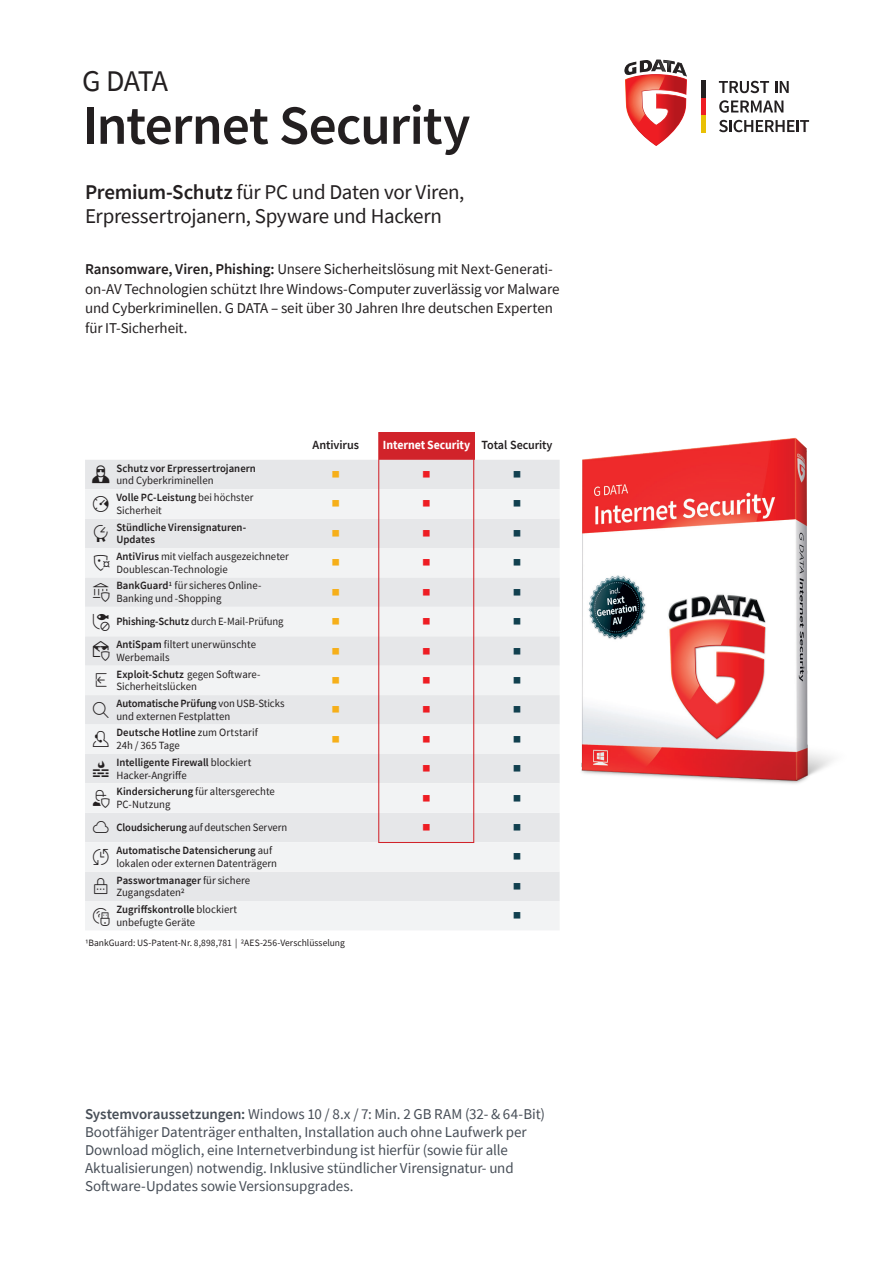
<style>
.page{position:relative;width:893px;height:1263px;background:#fff}
.page>*{position:absolute;margin:0;border:0;box-sizing:border-box;transform-origin:0 0}
.t1{font:600 55.5px "Source Sans Pro";letter-spacing:-.02em;color:#231f20}
.t2{font:30px "Source Sans Pro";color:#231f20}
.t3{font:300 22.2px "Gcon";color:#231f20}
.t4{font:21px/24px "Source Sans Pro";letter-spacing:-.015em;color:#231f20}
.t5{font:300 20.1px "Gcon";color:#231f20}
.t6{font:15px/18px "Source Sans Pro";letter-spacing:-.01em;color:#474e57}
.t7{font:15px/19.5px "Source Sans Pro";letter-spacing:-.005em;color:#231f20}
.t8{font:700 12.45px "Source Sans Pro";letter-spacing:-.01em;color:#fff;scale:.95 1}
.t9{font:600 12.45px "Source Sans Pro";letter-spacing:-.005em;color:#231f20}
.t10{font:11.1px/12.8px "Source Sans Pro";color:#231f20}
.t11{font:11.1px/12.8px "Source Sans Pro";color:#231f20;scale:.96 1}
.t12{font:600 11.1px/12.8px "Source Sans Pro";color:#231f20}
.t13{font:9.75px "Source Sans Pro";color:#231f20}
.t14{font:700 8.25px "Source Sans Pro";color:#11404f}
.t15{font:700 8.25px "Source Sans Pro";color:#ee1d23}
.t16{font:700 8.25px "Source Sans Pro";color:#f6af19}
.s1{font-weight:600}
.s2{font-weight:600;color:#231f20}
.s3{font-family:"Gcon";font-weight:300;font-size:20.1px}
</style>
<div class="page">
<div style="left:379px;top:432px;width:96px;height:28px;background:#d1232a"></div>
<div style="left:85px;top:460px;width:475px;height:29px;background:#e6e7e9"></div>
<svg style="left:85px;top:489px;width:475px;height:441px;fill:#f2f3f4"></svg>
<div style="left:378px;top:432px;width:96px;height:411px;border:1px solid #d1232a"></div>
<img style="left:581px;top:437px;width:252px;height:347px">
<svg style="left:624px;top:60px;width:63px;height:86px"></svg>
<hr style="left:701px;top:81px;width:4px;height:17px;background:#231f20">
<hr style="left:701px;top:98px;width:4px;height:17px;background:#ee1d23">
<hr style="left:701px;top:115px;width:4px;height:17px;background:#e9c005">
<svg style="left:719px;top:81px;width:50px;height:12px"></svg>
<svg style="left:775px;top:81px;width:14px;height:12px"></svg>
<svg style="left:719px;top:100px;width:64px;height:13px"></svg>
<svg style="left:719px;top:120px;width:90px;height:12px"></svg>
<h2 class="t2" style="left:82px;top:62px;width:87px">G DATA</h2>
<h1 class="t1" style="left:82px;top:89px;width:390px">Internet Security</h1>
<h3 class="t4" style="left:85px;top:180px;width:381px"><span class="s1">Premium-Schutz</span> für PC und Daten vor Viren,<br>Erpressertrojanern, Spyware und Hackern</h3>
<p class="t7" style="left:85px;top:259px;width:476px"><span class="s1">Ransomware, Viren, Phishing:</span> Unsere Sicherheitslösung mit Next-Generati&shy;on-AV Technologien schützt Ihre Windows-Computer zuverlässig vor Malware und Cyberkriminellen. G DATA – seit über 30 Jahren Ihre deutschen Experten für IT-Sicherheit.</p>
<h3 class="t3" style="left:90px;top:463px;width:23px">Ç</h3>
<p class="t12" style="left:116px;top:461px;width:141px">Schutz vor Erpressertrojanern</p>
<p class="t10" style="left:116px;top:474px;width:99px">und Cyberkriminellen</p>
<p class="t9" style="left:312px;top:436px;width:48px">Antivirus</p>
<p class="t8" style="left:383px;top:436px;width:180px">Internet Security <span class="s2">Total Security</span></p>
<p class="t16" style="left:332px;top:469px;width:9px">■</p>
<p class="t15" style="left:423px;top:469px;width:9px">■</p>
<p class="t14" style="left:513px;top:469px;width:9px">■</p>
<h3 class="t5" style="left:91px;top:494px;width:21px">°</h3>
<p class="t11" style="left:116px;top:491px;width:144px"><span class="s1">Volle PC-Leistung</span> bei höchster<br>Sicherheit</p>
<p class="t16" style="left:332px;top:498px;width:9px">■</p>
<p class="t15" style="left:423px;top:498px;width:9px">■</p>
<p class="t14" style="left:513px;top:498px;width:9px">■</p>
<h3 class="t5" style="left:91px;top:523px;width:21px">’</h3>
<p class="t12" style="left:116px;top:520px;width:131px">Stündliche Virensignaturen-<br>Updates</p>
<p class="t16" style="left:332px;top:527px;width:9px">■</p>
<p class="t15" style="left:423px;top:527px;width:9px">■</p>
<p class="t14" style="left:513px;top:527px;width:9px">■</p>
<h3 class="t5" style="left:91px;top:553px;width:21px">A</h3>
<p class="t10" style="left:116px;top:550px;width:174px"><span class="s1">AntiVirus</span> mit vielfach ausgezeichneter<br>Doublescan-Technologie</p>
<p class="t16" style="left:332px;top:557px;width:9px">■</p>
<p class="t15" style="left:423px;top:557px;width:9px">■</p>
<p class="t14" style="left:513px;top:557px;width:9px">■</p>
<h3 class="t5" style="left:91px;top:582px;width:21px">B</h3>
<p class="t10" style="left:116px;top:579px;width:146px"><span class="s1">BankGuard</span><sup>1</sup> für sicheres Online-<br>Banking und -Shopping</p>
<p class="t16" style="left:332px;top:586px;width:9px">■</p>
<p class="t15" style="left:423px;top:586px;width:9px">■</p>
<p class="t14" style="left:513px;top:586px;width:9px">■</p>
<p class="t11" style="left:91px;top:615px;width:202px"><span class="s3">ä</span> <span class="s1">Phishing-Schutz</span> durch E-Mail-Prüfung</p>
<p class="t16" style="left:332px;top:616px;width:9px">■</p>
<p class="t15" style="left:423px;top:616px;width:9px">■</p>
<p class="t14" style="left:513px;top:616px;width:9px">■</p>
<h3 class="t5" style="left:91px;top:641px;width:21px">Ä</h3>
<p class="t10" style="left:116px;top:638px;width:141px"><span class="s1">AntiSpam</span> filtert unerwünschte<br>Werbemails</p>
<p class="t16" style="left:332px;top:645px;width:9px">■</p>
<p class="t15" style="left:423px;top:645px;width:9px">■</p>
<p class="t14" style="left:513px;top:645px;width:9px">■</p>
<h3 class="t5" style="left:91px;top:670px;width:21px">E</h3>
<p class="t10" style="left:116px;top:667px;width:146px"><span class="s1">Exploit-Schutz</span> gegen Software-<br>Sicherheitslücken</p>
<p class="t16" style="left:332px;top:675px;width:9px">■</p>
<p class="t15" style="left:423px;top:675px;width:9px">■</p>
<p class="t14" style="left:513px;top:675px;width:9px">■</p>
<h3 class="t5" style="left:91px;top:699px;width:21px">a</h3>
<p class="t11" style="left:116px;top:697px;width:177px"><span class="s1">Automatische Prüfung</span> von USB-Sticks und externen Festplatten</p>
<p class="t16" style="left:332px;top:704px;width:9px">■</p>
<p class="t15" style="left:423px;top:704px;width:9px">■</p>
<p class="t14" style="left:513px;top:704px;width:9px">■</p>
<h3 class="t5" style="left:91px;top:729px;width:21px">ª</h3>
<p class="t10" style="left:116px;top:726px;width:143px"><span class="s1">Deutsche Hotline</span> zum Ortstarif<br>24h / 365 Tage</p>
<p class="t16" style="left:332px;top:733px;width:9px">■</p>
<p class="t15" style="left:423px;top:733px;width:9px">■</p>
<p class="t14" style="left:513px;top:733px;width:9px">■</p>
<h3 class="t5" style="left:91px;top:758px;width:21px">F</h3>
<p class="t10" style="left:116px;top:756px;width:136px"><span class="s1">Intelligente Firewall</span> blockiert<br>Hacker-Angriffe</p>
<p class="t15" style="left:423px;top:763px;width:9px">■</p>
<p class="t14" style="left:513px;top:763px;width:9px">■</p>
<h3 class="t5" style="left:91px;top:788px;width:21px">î</h3>
<p class="t10" style="left:116px;top:785px;width:160px"><span class="s1">Kindersicherung</span> für altersgerechte<br>PC-Nutzung</p>
<p class="t15" style="left:423px;top:792px;width:9px">■</p>
<p class="t14" style="left:513px;top:792px;width:9px">■</p>
<p class="t11" style="left:91px;top:821px;width:206px"><span class="s3">©</span> <span class="s1">Cloudsicherung</span> auf deutschen Servern</p>
<p class="t15" style="left:423px;top:822px;width:9px">■</p>
<p class="t14" style="left:513px;top:822px;width:9px">■</p>
<h3 class="t5" style="left:91px;top:847px;width:21px">~</h3>
<p class="t10" style="left:116px;top:844px;width:162px"><span class="s1">Automatische Datensicherung</span> auf lokalen oder externen Datenträgern</p>
<p class="t14" style="left:513px;top:851px;width:9px">■</p>
<h3 class="t5" style="left:91px;top:876px;width:21px">ၨ</h3>
<p class="t10" style="left:116px;top:873px;width:135px"><span class="s1">Passwortmanager</span> für sichere<br>Zugangsdaten2</p>
<p class="t14" style="left:513px;top:880px;width:9px">■</p>
<h3 class="t5" style="left:91px;top:905px;width:21px">D</h3>
<p class="t10" style="left:116px;top:903px;width:122px"><span class="s1">Zugriffskontrolle</span> blockiert unbefugte Geräte</p>
<p class="t14" style="left:513px;top:910px;width:9px">■</p>
<p class="t13" style="left:85px;top:936px;width:261px">1BankGuard: US-Patent-Nr. 8,898,781 | 2AES-256-Verschlüsselung</p>
<p class="t6" style="left:85px;top:1104px;width:462px"><span class="s1">Systemvoraussetzungen:</span> Windows 10 / 8.x / 7: Min. 2 GB RAM (32- &amp; 64-Bit)<br>Bootfähiger Datenträger enthalten, Installation auch ohne Laufwerk per Download möglich, eine Internetverbindung ist hierfür (sowie für alle Aktualisierungen) notwendig. Inklusive stündlicher Virensignatur- und Software-Updates sowie Versionsupgrades.</p>
</div>
